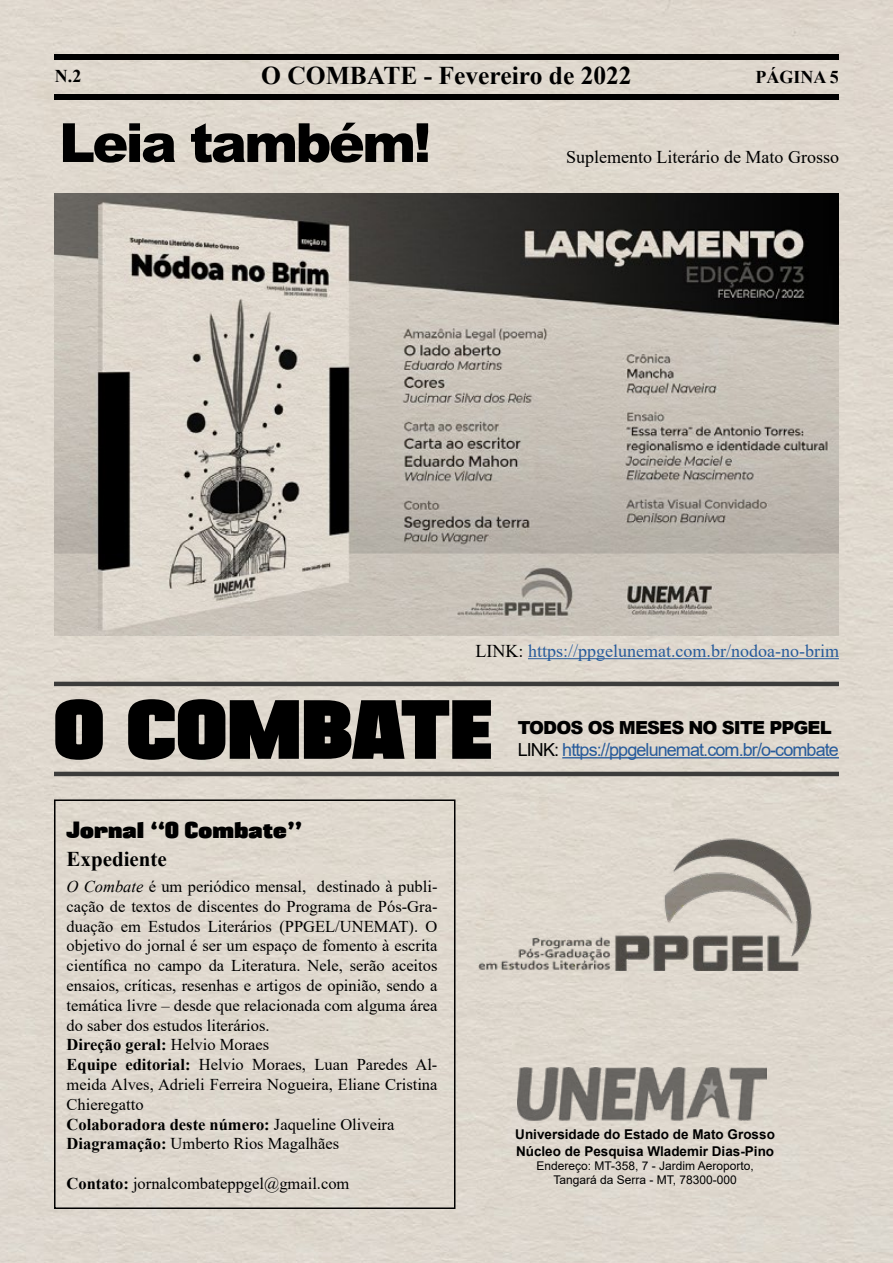
<style>
.page{position:relative;width:893px;height:1263px;background:#dfd8ce}
.page>*{position:absolute;margin:0;border:0;box-sizing:border-box;transform-origin:0 0}
.t1{font:99px "BLACKPLOTAN";color:#000}
.t2{font:900 54px "Arial";letter-spacing:-.05em;color:#000}
.t3{font:27px "BLACKPLOTAN";color:#000}
.t4{font:700 25.5px "Times New Roman";color:#000}
.t5{font:700 21px "Times New Roman";color:#000}
.t6{font:18px/21.6px "Arial";letter-spacing:-.05em;color:#275b9b}
.t7{font:18px "Times New Roman";color:#275b9b}
.t8{font:18px "Times New Roman";color:#000}
.t9{font:700 18px "Times New Roman";color:#000}
.t10{font:16.5px/19.8px "Times New Roman";color:#000}
.t11{font:700 13.5px/16.2px "Arial";color:#000}
.t12{font:12px/14.4px "Arial";color:#000;text-align:center}
.s1{color:#000}
.s2{font-style:italic}
.s3{font-weight:700}
.s4{font-weight:900;color:#000}
</style>
<div class="page">
<div style="left:54px;top:94px;width:785px;height:6px;background:#000"></div>
<div style="left:54px;top:55px;width:785px;height:5px;background:#000"></div>
<img style="left:54px;top:194px;width:785px;height:441px">
<div style="left:54px;top:799px;width:401px;height:410px;border:2px solid #000"></div>
<img style="left:518px;top:1068px;width:248px;height:52px">
<img style="left:468px;top:833px;width:368px;height:138px">
<hr style="left:528px;top:658px;width:311px;height:1px;background:#275b9b">
<hr style="left:562px;top:757px;width:277px;height:1px;background:#275b9b">
<hr style="left:54px;top:772px;width:785px;height:4px;background:#3c3c3b">
<hr style="left:54px;top:682px;width:785px;height:4px;background:#3c3c3b">
<p class="t9" style="left:55px;top:63px;width:28px">N.2</p>
<h3 class="t4" style="left:261px;top:57px;width:372px">O COMBATE - Fevereiro de 2022</h3>
<p class="t9" style="left:755px;top:64px;width:85px">PÁGINA 5</p>
<h2 class="t2" style="left:59px;top:103px;width:374px">Leia também!</h2>
<p class="t8" style="left:566px;top:144px;width:274px">Suplemento Literário de Mato Grosso</p>
<p class="t7" style="left:475px;top:638px;width:365px"><span class="s1">LINK:</span> https://ppgelunemat.com.br/nodoa-no-brim</p>
<h1 class="t1" style="left:54px;top:682px;width:441px">O COMBATE</h1>
<h3 class="t3" style="left:67px;top:817px;width:237px">Jornal “O Combate”</h3>
<p class="t5" style="left:67px;top:844px;width:102px">Expediente</p>
<p class="t10" style="left:67px;top:876px;width:372px"><span class="s2">O Combate</span> é um periódico mensal, destinado à publi&shy;cação de textos de discentes do Programa de Pós-Gra&shy;duação em Estudos Literários (PPGEL/UNEMAT). O objetivo do jornal é ser um espaço de fomento à escrita científica no campo da Literatura. Nele, serão aceitos ensaios, críticas, resenhas e artigos de opinião, sendo a temática livre – desde que relacionada com alguma área do saber dos estudos literários.<br><span class="s3">Direção geral:</span> Helvio Moraes<br><span class="s3">Equipe editorial:</span> Helvio Moraes, Luan Paredes Al&shy;meida Alves, Adrieli Ferreira Nogueira, Eliane Cristina Chieregatto<br><span class="s3">Colaboradora deste número:</span> Jaqueline Oliveira <span class="s3">Diagramação:</span> Umberto Rios Magalhães</p>
<p class="t10" style="left:67px;top:1173px;width:284px"><span class="s3">Contato:</span> jornalcombateppgel@gmail.com</p>
<p class="t6" style="left:518px;top:717px;width:323px"><span class="s4">TODOS OS MESES NO SITE PPGEL<br></span><span class="s1">LINK:</span> https://ppgelunemat.com.br/o-combate</p>
<p class="t11" style="left:515px;top:1127px;width:261px">Universidade do Estado de Mato Grosso<br>Núcleo de Pesquisa Wlademir Dias-Pino</p>
<p class="t12" style="left:536px;top:1158px;width:219px">Endereço: MT-358, 7 - Jardim Aeroporto,<br>Tangará da Serra - MT, 78300-000</p>
</div>
